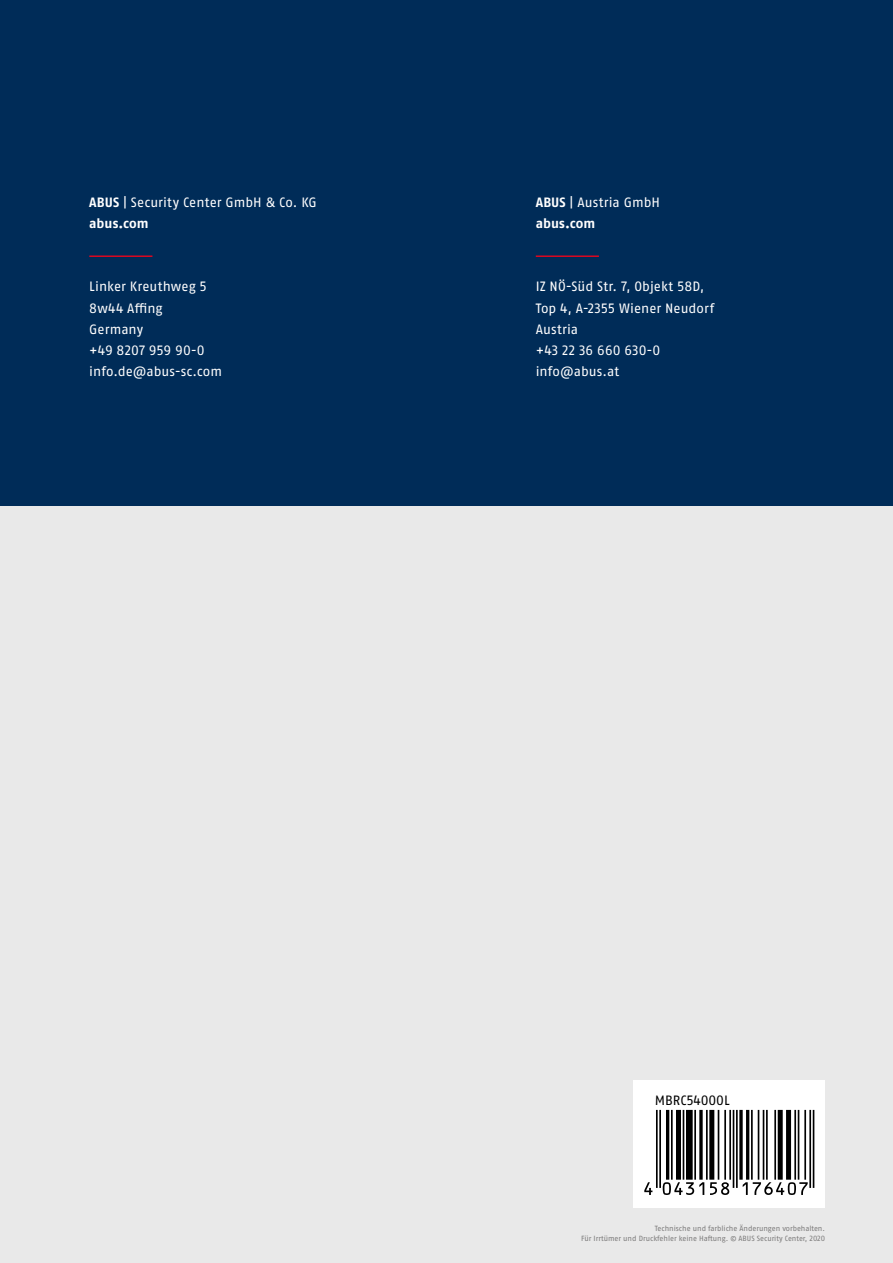
<style>
.page{position:relative;width:893px;height:1263px;background:#e9e9e9}
.page>*{position:absolute;margin:0;border:0;box-sizing:border-box;transform-origin:0 0}
.t1{font:13.5px/21px "ABUS Fago Pro";letter-spacing:.005em;color:#fff}
.t2{font:700 13.5px/21px "ABUS Fago Pro";color:#fff}
.t3{font:13.5px "ABUS Fago Pro";color:#000}
.t4{font:7.5px/10.5px "ABUS Fago Pro";letter-spacing:-.005em;color:#7c7b7b;text-align:right}
.s1{font-weight:700}
.s2{font-weight:400}
</style>
<div class="page">
<div style="left:0;top:0;width:893px;height:505px;background:#002c58"></div>
<hr style="left:89px;top:255px;width:63px;height:2px;background:#db0720">
<hr style="left:536px;top:255px;width:63px;height:2px;background:#db0720">
<div style="left:634px;top:1080px;width:191px;height:128px;background:#fff"></div>
<svg style="left:644px;top:1110px;width:170px;height:85px"></svg>
<p class="t1" style="left:89px;top:192px;width:229px"><span class="s1">ABUS</span> | Security Center GmbH &amp; Co. KG <span class="s1">abus.com</span></p>
<p class="t1" style="left:89px;top:276px;width:134px">Linker Kreuthweg 5<br>8w44 Affing<br>Germany<br>+49 8207 959 90-0 info.de@abus-sc.com</p>
<p class="t2" style="left:536px;top:192px;width:126px">ABUS <span class="s2">| Austria GmbH </span>abus.com</p>
<p class="t1" style="left:536px;top:276px;width:180px">IZ NÖ-Süd Str. 7, Objekt 58D,<br>Top 4, A-2355 Wiener Neudorf<br>Austria<br>+43 22 36 660 630-0 info@abus.at</p>
<p class="t3" style="left:655px;top:1092px;width:77px">MBRC54000L</p>
<p class="t4" style="left:581px;top:1223px;width:245px">Technische und farbliche Änderungen vorbehalten.<br>Für Irrtümer und Druckfehler keine Haftung. © ABUS Security Center, 2020</p>
</div>
